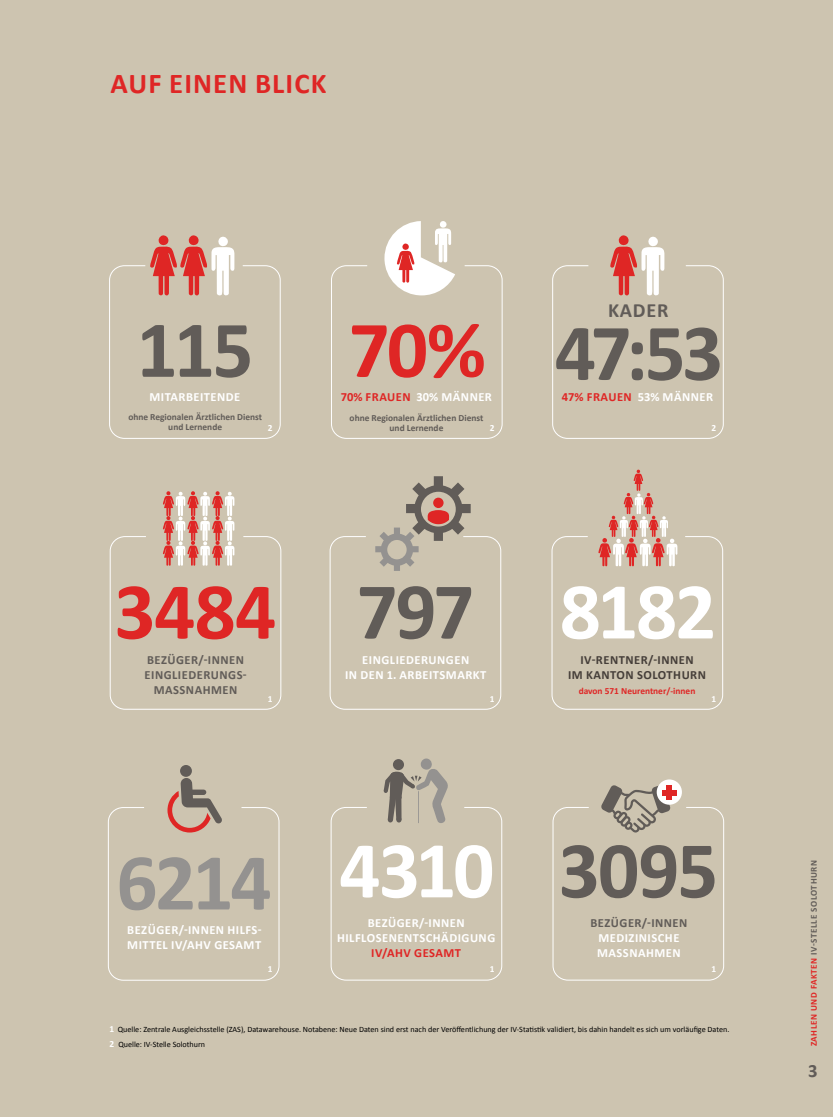
<style>
.page{position:relative;width:833px;height:1117px;background:#fff}
.page>*{position:absolute;margin:0;border:0;box-sizing:border-box;transform-origin:0 0}
.t1{font:700 81.25px "Calibri";letter-spacing:-.035em;color:#615c58}
.t2{font:700 81.25px "Calibri";letter-spacing:-.035em;color:#fff}
.t3{font:700 81.25px "Calibri";color:#949290}
.t4{font:700 81.25px "Calibri";color:#df2625}
.t5{font:700 28.75px "Calibri";letter-spacing:.04em;color:#df2625}
.t6{font:700 20.25px "Calibri";letter-spacing:.04em;color:#615c58}
.t7{font:700 18.75px "Calibri";color:#615c58}
.t8{font:700 12.5px/15px "Calibri";letter-spacing:.04em;color:#fff;text-align:center}
.t9{font:700 12.5px/15px "Calibri";letter-spacing:.04em;color:#615c58;text-align:center}
.t10{font:700 12.5px "Calibri";letter-spacing:.04em;color:#df2625}
.t11{font:700 12.5px/15px "Calibri";letter-spacing:.04em;color:#453e39;text-align:center}
.t12{font:700 9.38px/10px "Calibri";color:#615c58;text-align:center}
.t13{font:700 9.38px "Calibri";color:#df2625}
.t14{font:700 9.38px "Calibri";color:#fff}
.t15{font:700 9px "Calibri";letter-spacing:.065em;color:#615c58}
.t16{font:8.12px/15px "Calibri";color:#000}
.s1{color:#df2625}
.s2{color:#fff}
.s3{font-weight:700;font-size:9.38px;color:#fff}
</style>
<div class="page">
<div style="left:0;top:0;width:833px;height:1116px;background:#cdc4b0"></div>
<div style="left:109px;top:265px;width:171px;height:173px;border:1px solid #fff;border-radius:15px"></div>
<div style="left:330px;top:536px;width:171px;height:173px;border:1px solid #fff;border-radius:15px"></div>
<div style="left:331px;top:807px;width:171px;height:173px;border:1px solid #fff;border-radius:15px"></div>
<div style="left:331px;top:265px;width:171px;height:173px;border:1px solid #fff;border-radius:15px"></div>
<div style="left:552px;top:536px;width:171px;height:173px;border:1px solid #fff;border-radius:15px"></div>
<div style="left:552px;top:807px;width:172px;height:173px;border:1px solid #fff;border-radius:15px"></div>
<div style="left:552px;top:265px;width:171px;height:173px;border:1px solid #fff;border-radius:15px"></div>
<div style="left:108px;top:807px;width:171px;height:173px;border:1px solid #fff;border-radius:15px"></div>
<div style="left:110px;top:536px;width:171px;height:173px;border:1px solid #fff;border-radius:15px"></div>
<svg style="left:163px;top:491px;width:71px;height:75px"></svg>
<svg style="left:598px;top:469px;width:79px;height:97px"></svg>
<svg style="left:150px;top:235px;width:84px;height:61px"></svg>
<svg style="left:610px;top:235px;width:54px;height:61px"></svg>
<div style="left:180px;top:764px;width:12px;height:12px;background:#615c58;border-radius:50%"></div>
<svg style="left:167px;top:778px;width:55px;height:54px"></svg>
<svg style="left:384px;top:221px;width:71px;height:74px"></svg>
<svg style="left:375px;top:476px;width:96px;height:94px"></svg>
<div style="left:433px;top:497px;width:10px;height:11px;background:#df2625;border-radius:50%"></div>
<svg style="left:383px;top:758px;width:65px;height:65px"></svg>
<svg style="left:601px;top:785px;width:69px;height:47px"></svg>
<div style="left:656px;top:779px;width:26px;height:25px;background:#fff;border-radius:50%"></div>
<div style="left:666px;top:784px;width:6px;height:15px;background:#df2625"></div>
<div style="left:662px;top:789px;width:14px;height:6px;background:#df2625"></div>
<h2 class="t5" style="left:110px;top:63px;width:217px">AUF EINEN BLICK</h2>
<h3 class="t6" style="left:608px;top:296px;width:62px">KADER</h3>
<h1 class="t1" style="left:136px;top:295px;width:588px">115 <span class="s1">70%</span> 47:53</h1>
<h3 class="t8" style="left:149px;top:389px;width:92px">MITARBEITENDE</h3>
<p class="t12" style="left:128px;top:411px;width:135px">ohne Regionalen Ärztlichen Dienst und Lernende</p>
<p class="t14" style="left:268px;top:421px;width:6px">2</p>
<h1 class="t4" style="left:114px;top:554px;width:163px">3484</h1>
<h3 class="t9" style="left:145px;top:651px;width:104px">BEZÜGER/-INNEN<br>EINGLIEDERUNGS-<br>MASSNAHMEN</h3>
<p class="t14" style="left:268px;top:691px;width:6px">1</p>
<h1 class="t3" style="left:116px;top:824px;width:157px">6214</h1>
<h3 class="t8" style="left:127px;top:921px;width:136px;text-align:left">BEZÜGER/-INNEN HILFS-<br>MITTEL IV/AHV GESAMT</h3>
<p class="t14" style="left:268px;top:962px;width:6px">1</p>
<h3 class="t10" style="left:341px;top:388px;width:153px">70% FRAUEN <span class="s2">30% MÄNNER</span></h3>
<p class="t12" style="left:349px;top:412px;width:135px">ohne Regionalen Ärztlichen Dienst und Lernende</p>
<p class="t14" style="left:490px;top:421px;width:6px">2</p>
<h1 class="t1" style="left:357px;top:554px;width:119px">797</h1>
<h3 class="t8" style="left:345px;top:651px;width:143px">EINGLIEDERUNGEN<br>IN DEN 1. ARBEITSMARKT</h3>
<p class="t14" style="left:490px;top:691px;width:6px">1</p>
<h1 class="t2" style="left:339px;top:812px;width:157px">4310</h1>
<h3 class="t8" style="left:337px;top:914px;width:160px">BEZÜGER/-INNEN<br>HILFLOSENENTSCHÄDIGUNG</h3>
<h3 class="t10" style="left:371px;top:943px;width:91px">IV/AHV GESAMT</h3>
<p class="t14" style="left:490px;top:962px;width:6px">1</p>
<h3 class="t10" style="left:562px;top:388px;width:153px">47% FRAUEN <span class="s2">53% MÄNNER</span></h3>
<p class="t14" style="left:711px;top:421px;width:6px">2</p>
<h1 class="t2" style="left:560px;top:554px;width:158px">8182</h1>
<h3 class="t11" style="left:568px;top:651px;width:140px">IV-RENTNER/-INNEN<br>IM KANTON SOLOTHURN</h3>
<p class="t13" style="left:578px;top:684px;width:118px">davon 571 Neurentner/-innen</p>
<p class="t14" style="left:711px;top:691px;width:6px">1</p>
<h1 class="t1" style="left:558px;top:812px;width:161px">3095</h1>
<h3 class="t9" style="left:590px;top:914px;width:98px">BEZÜGER/-INNEN</h3>
<h3 class="t8" style="left:597px;top:929px;width:85px;text-align:left">MEDIZINISCHE<br>MASSNAHMEN</h3>
<p class="t14" style="left:711px;top:962px;width:6px">1</p>
<p class="t16" style="left:109px;top:1020px;width:621px"><span class="s3">1</span> Quelle: Zentrale Ausgleichsstelle (ZAS), Datawarehouse. Notabene: Neue Daten sind erst nach der Veröffentlichung der IV-Statistik validiert, bis dahin handelt es sich um vorläufige Daten.<br><span class="s3">2</span> Quelle: IV-Stelle Solothurn</p>
<p class="t15" style="left:807px;top:1046px;width:188px;rotate:-90deg"><span class="s1">ZAHLEN UND FAKTEN</span> IV-STELLE SOLOTHURN</p>
<h3 class="t7" style="left:808px;top:1056px;width:11px">3</h3>
</div>
